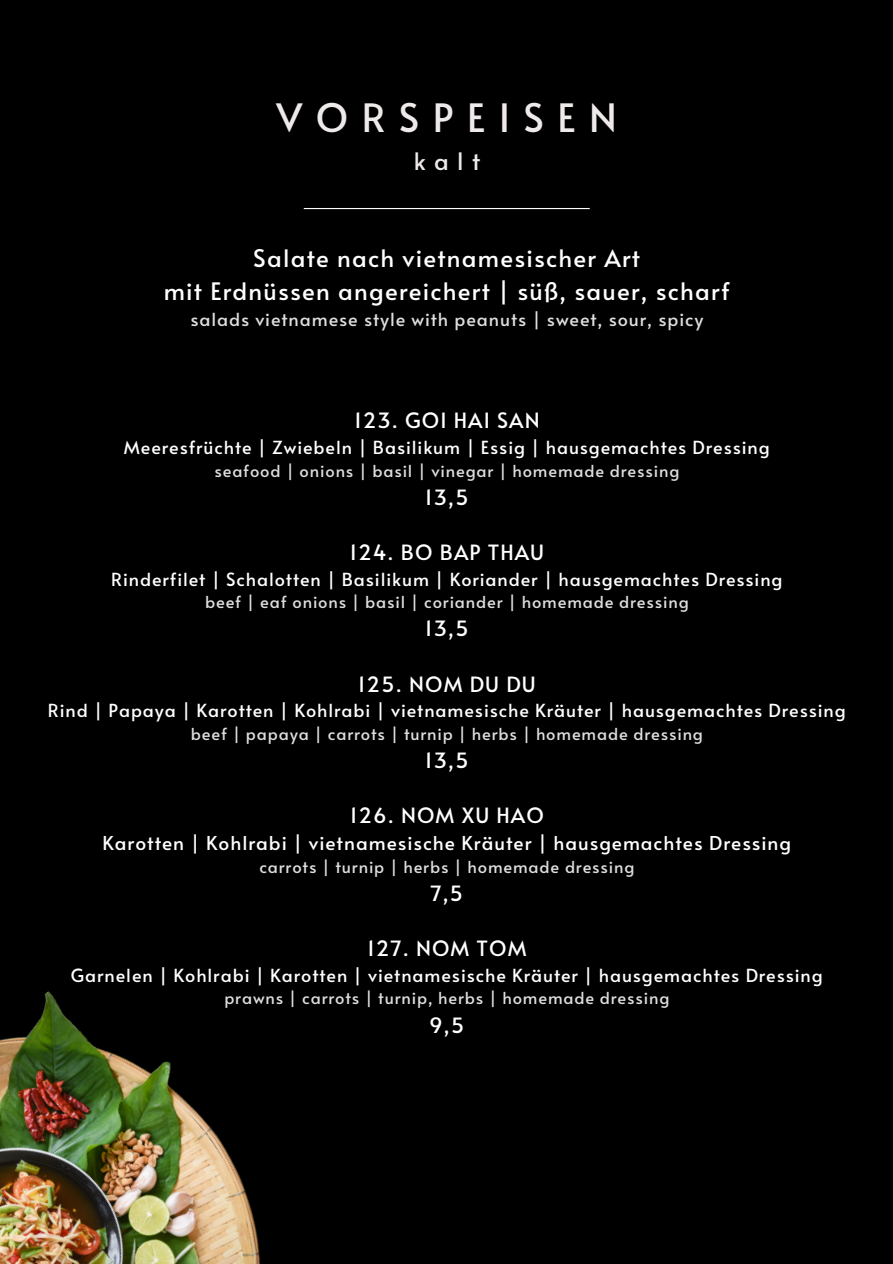
<style>
.page{position:relative;width:893px;height:1264px;background:#fff}
.page>*{position:absolute;margin:0;border:0;box-sizing:border-box;transform-origin:0 0}
.t1{font:39px "Alata";letter-spacing:.345em;color:#efeaea}
.t2{font:24px "Alata";letter-spacing:.05em;color:#fff}
.t3{font:24px "Alata";color:#efeaea}
.t4{font:21px "Alata";letter-spacing:.05em;color:#fff}
.t5{font:19.05px "Alata";letter-spacing:.05em;color:#fff}
.t6{font:18px "Alata";letter-spacing:.05em;color:#fff}
.t7{font:18px "Alata";letter-spacing:.05em;color:#dfdedf}
.t8{font:16.5px "Alata";letter-spacing:.05em;color:#dfdedf}
</style>
<div class="page">
<div style="left:0;top:0;width:892px;height:1263px;background:#000"></div>
<img style="left:0;top:991px;width:261px;height:272px">
<hr style="left:304px;top:208px;width:285px;height:1px;background:#fff">
<p class="t1" style="left:276px;top:89px;width:342px">VORSPEISEN</p>
<p class="t3" style="left:414px;top:143px;width:68px">kalt</p>
<p class="t2" style="left:253px;top:241px;width:388px">Salate nach vietnamesischer Art</p>
<p class="t2" style="left:164px;top:273px;width:567px">mit Erdnüssen angereichert | süß, sauer, scharf</p>
<p class="t7" style="left:190px;top:306px;width:514px">salads vietnamese style with peanuts | sweet, sour, spicy</p>
<p class="t4" style="left:354px;top:405px;width:187px">123. GOI HAI SAN</p>
<p class="t6" style="left:124px;top:434px;width:647px">Meeresfrüchte | Zwiebeln | Basilikum | Essig | hausgemachtes Dressing</p>
<p class="t8" style="left:214px;top:458px;width:466px">seafood | onions | basil | vinegar | homemade dressing</p>
<p class="t4" style="left:425px;top:481px;width:45px">13,5</p>
<p class="t4" style="left:349px;top:536px;width:196px">124. BO BAP THAU</p>
<p class="t6" style="left:111px;top:566px;width:672px">Rinderfilet | Schalotten | Basilikum | Koriander | hausgemachtes Dressing</p>
<p class="t8" style="left:205px;top:590px;width:485px">beef | eaf onions | basil | coriander | homemade dressing</p>
<p class="t4" style="left:425px;top:613px;width:45px">13,5</p>
<p class="t4" style="left:358px;top:668px;width:179px">125. NOM DU DU</p>
<p class="t6" style="left:48px;top:697px;width:799px">Rind | Papaya | Karotten | Kohlrabi | vietnamesische Kräuter | hausgemachtes Dressing</p>
<p class="t8" style="left:191px;top:721px;width:513px">beef | papaya | carrots | turnip | herbs | homemade dressing</p>
<p class="t4" style="left:425px;top:745px;width:45px">13,5</p>
<p class="t4" style="left:350px;top:800px;width:196px">126. NOM XU HAO</p>
<p class="t5" style="left:102px;top:829px;width:690px">Karotten | Kohlrabi | vietnamesische Kräuter | hausgemachtes Dressing</p>
<p class="t8" style="left:259px;top:854px;width:376px">carrots | turnip | herbs | homemade dressing</p>
<p class="t4" style="left:430px;top:877px;width:34px">7,5</p>
<p class="t4" style="left:367px;top:932px;width:161px">127. NOM TOM</p>
<p class="t6" style="left:71px;top:962px;width:753px">Garnelen | Kohlrabi | Karotten | vietnamesische Kräuter | hausgemachtes Dressing</p>
<p class="t8" style="left:224px;top:986px;width:446px">prawns | carrots | turnip, herbs | homemade dressing</p>
<p class="t4" style="left:429px;top:1009px;width:37px">9,5</p>
</div>
